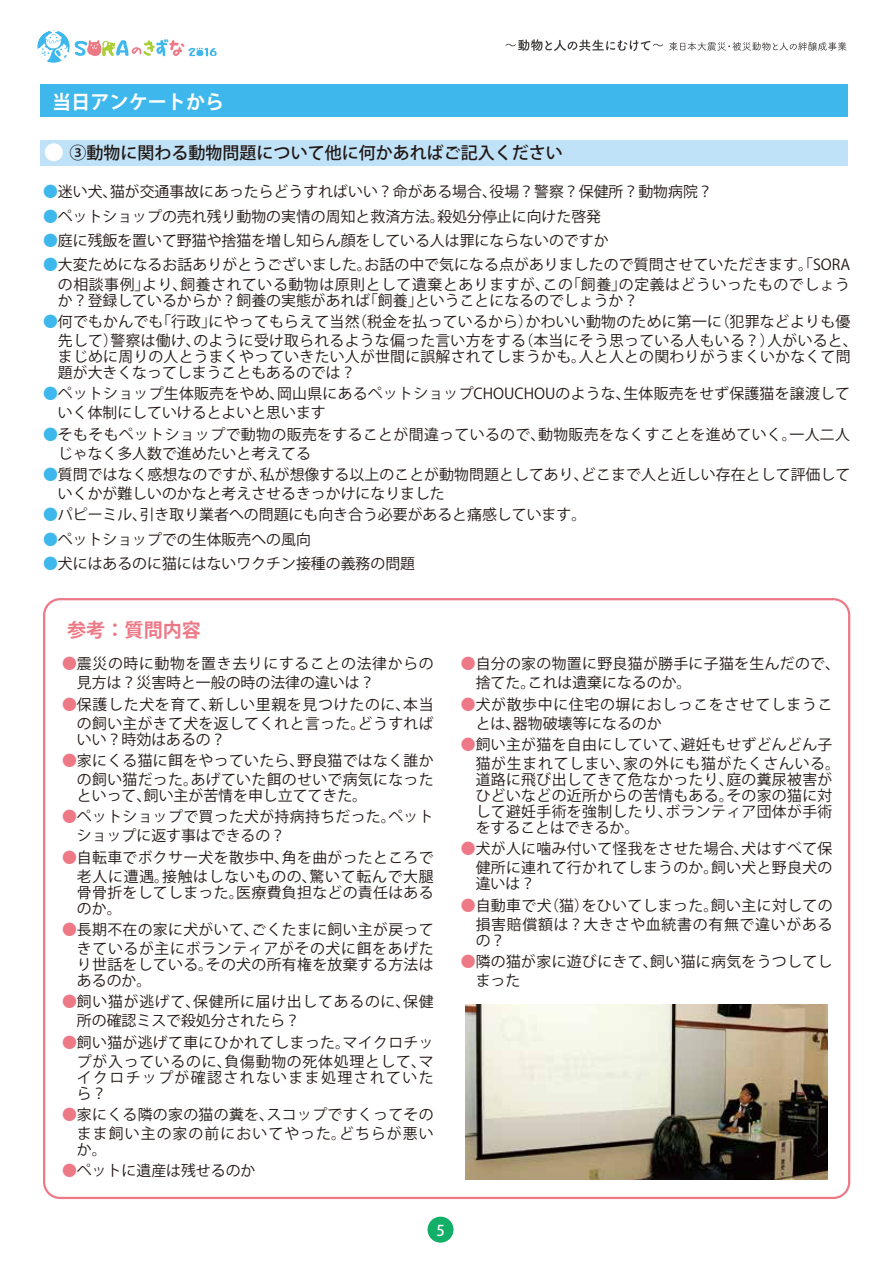
<style>
.page{position:relative;width:893px;height:1263px;background:#fff}
.page>*{position:absolute;margin:0;border:0;box-sizing:border-box;transform-origin:0 0}
.t1{font:700 19.2px "Koz Go Pr 6 N";color:#fff}
.t2{font:700 19.2px "Koz Go Pr 6 N";color:#ed7987}
.t3{font:500 16.95px "Koz Go Pr 6 N";color:#221815}
.t4{font:14.85px/19.2px "Koz Go Pr 6 N";letter-spacing:.02em;color:#221815}
.t5{font:14.85px "Koz Go Pr 6 N";color:#221815}
.t6{font:14.85px/19.2px "Koz Go Pr 6 N";letter-spacing:.045em;color:#221815}
.t7{font:14.85px/19.2px "Koz Go Pr 6 N";letter-spacing:.05em;color:#221815}
.t8{font:14.85px/15.9px "Koz Go Pr 6 N";letter-spacing:.095em;color:#221815}
.t9{font:500 14.85px "Koz Go Pr 6 N";color:#fff}
.s1{color:#3eb8ec}
.s2{color:#ed7987}
</style>
<div class="page">
<div style="left:427px;top:1216px;width:27px;height:27px;background:#13ae67;border-radius:50%"></div>
<svg style="left:506px;top:39px;width:157px;height:13px"></svg>
<svg style="left:669px;top:42px;width:177px;height:9px"></svg>
<svg style="left:37px;top:30px;width:180px;height:33px"></svg>
<div style="left:40px;top:85px;width:808px;height:32px;background:#3eb8ec"></div>
<div style="left:40px;top:140px;width:808px;height:25px;background:#c0e2f8"></div>
<div style="left:45px;top:143px;width:18px;height:18px;background:#fff;border-radius:50%"></div>
<svg style="left:43px;top:598px;width:807px;height:601px"></svg>
<img style="left:466px;top:1004px;width:362px;height:175px">
<p class="t1" style="left:52px;top:91px;width:174px">当日アンケートから</p>
<p class="t3" style="left:70px;top:144px;width:495px">③動物に関わる動物問題について他に何かあればご記入ください</p>
<p class="t5" style="left:43px;top:183px;width:671px"><span class="s1">●</span>迷い犬、猫が交通事故にあったらどうすればいい？命がある場合、役場？警察？保健所？動物病院？</p>
<p class="t5" style="left:43px;top:208px;width:560px"><span class="s1">●</span>ペットショップの売れ残り動物の実情の周知と救済方法。殺処分停止に向けた啓発</p>
<p class="t5" style="left:43px;top:232px;width:567px"><span class="s1">●</span>庭に残飯を置いて野猫や捨猫を増し知らん顔をしている人は罪にならないのですか</p>
<p class="t4" style="left:43px;top:256px;width:809px;text-align:right"><span class="s1">●</span>大変ためになるお話ありがとうございました。お話の中で気になる点がありましたので質問させていただきます。「SORAの相談事例」より、飼養されている動物は原則として遺棄とありますが、この「飼養」の定義はどういったものでしょう</p>
<p class="t5" style="left:58px;top:292px;width:582px">か？登録しているからか？飼養の実態があれば「飼養」ということになるのでしょうか？</p>
<p class="t4" style="left:58px;top:312px;width:801px;text-indent:-15px"><span class="s1">●</span>何でもかんでも「行政」にやってもらえて当然（税金を払っているから）かわいい動物のために第一に（犯罪などよりも優先して）警察は働け、のように受け取られるような偏った言い方をする（本当にそう思っている人もいる？）人がいると、</p>
<p class="t4" style="left:58px;top:349px;width:794px;line-height:15.9px">まじめに周りの人とうまくやっていきたい人が世間に誤解されてしまうかも。人と人との関わりがうまくいかなくて問題が大きくなってしまうこともあるのでは？</p>
<p class="t4" style="left:58px;top:384px;width:794px;text-indent:-15px"><span class="s1">●</span>ペットショップ生体販売をやめ、岡山県にあるペットショップCHOUCHOUのような、生体販売をせず保護猫を譲渡していく体制にしていけるとよいと思います</p>
<p class="t4" style="left:58px;top:425px;width:794px;text-indent:-15px"><span class="s1">●</span>そもそもペットショップで動物の販売をすることが間違っているので、動物販売をなくすことを進めていく。一人二人じゃなく多人数で進めたいと考えてる</p>
<p class="t4" style="left:58px;top:465px;width:794px;text-indent:-15px"><span class="s1">●</span>質問ではなく感想なのですが、私が想像する以上のことが動物問題としてあり、どこまで人と近しい存在として評価していくかが難しいのかなと考えさせるきっかけになりました</p>
<p class="t5" style="left:43px;top:506px;width:545px"><span class="s1">●</span>パピーミル、引き取り業者への問題にも向き合う必要があると痛感しています。</p>
<p class="t5" style="left:43px;top:531px;width:269px"><span class="s1">●</span>ペットショップでの生体販売への風向</p>
<p class="t5" style="left:43px;top:555px;width:374px"><span class="s1">●</span>犬にはあるのに猫にはないワクチン接種の義務の問題</p>
<p class="t2" style="left:67px;top:619px;width:135px">参考：質問内容</p>
<p class="t6" style="left:77px;top:654px;width:358px;text-indent:-15px"><span class="s2">●</span>震災の時に動物を置き去りにすることの法律からの見方は？災害時と一般の時の法律の違いは？</p>
<p class="t4" style="left:62px;top:695px;width:373px;text-align:right"><span class="s2">●</span>保護した犬を育て、新しい里親を見つけたのに、本当の飼い主がきて犬を返してくれと言った。どうすれば</p>
<p class="t5" style="left:77px;top:731px;width:150px">いい？時効はあるの？</p>
<p class="t4" style="left:62px;top:751px;width:373px;text-align:right"><span class="s2">●</span>家にくる猫に餌をやっていたら、野良猫ではなく誰かの飼い猫だった。あげていた餌のせいで病気になった</p>
<p class="t5" style="left:77px;top:787px;width:292px">といって、飼い主が苦情を申し立ててきた。</p>
<p class="t4" style="left:77px;top:808px;width:358px;text-indent:-15px"><span class="s2">●</span>ペットショップで買った犬が持病持ちだった。ペットショップに返す事はできるの？</p>
<p class="t4" style="left:62px;top:848px;width:373px;text-align:right"><span class="s2">●</span>自転車でボクサー犬を散歩中、角を曲がったところで老人に遭遇。接触はしないものの、驚いて転んで大腿</p>
<p class="t4" style="left:77px;top:885px;width:358px;line-height:15.9px">骨骨折をしてしまった。医療費負担などの責任はあるのか。</p>
<p class="t6" style="left:62px;top:920px;width:373px;text-align:right"><span class="s2">●</span>長期不在の家に犬がいて、ごくたまに飼い主が戻ってきているが主にボランティアがその犬に餌をあげた</p>
<p class="t4" style="left:77px;top:957px;width:358px;line-height:15.9px">り世話をしている。その犬の所有権を放棄する方法はあるのか。</p>
<p class="t7" style="left:77px;top:992px;width:358px;text-indent:-15px"><span class="s2">●</span>飼い猫が逃げて、保健所に届け出してあるのに、保健所の確認ミスで殺処分されたら？</p>
<p class="t4" style="left:62px;top:1033px;width:373px;text-align:right"><span class="s2">●</span>飼い猫が逃げて車にひかれてしまった。マイクロチップが入っているのに、負傷動物の死体処理として、マ</p>
<p class="t8" style="left:77px;top:1070px;width:358px">イクロチップが確認されないまま処理されていたら？</p>
<p class="t4" style="left:62px;top:1105px;width:373px;text-align:right"><span class="s2">●</span>家にくる隣の家の猫の糞を、スコップですくってそのまま飼い主の家の前においてやった。どちらが悪い</p>
<p class="t4" style="left:77px;top:1140px;width:31px">か。</p>
<p class="t5" style="left:62px;top:1162px;width:195px"><span class="s2">●</span>ペットに遺産は残せるのか</p>
<p class="t4" style="left:476px;top:654px;width:366px;text-indent:-15px"><span class="s2">●</span>自分の家の物置に野良猫が勝手に子猫を生んだので、捨てた。これは遺棄になるのか。</p>
<p class="t6" style="left:476px;top:695px;width:358px;text-indent:-15px"><span class="s2">●</span>犬が散歩中に住宅の塀におしっこをさせてしまうことは、器物破壊等になるのか</p>
<p class="t4" style="left:476px;top:735px;width:366px;text-indent:-15px"><span class="s2">●</span>飼い主が猫を自由にしていて、避妊もせずどんどん子猫が生まれてしまい、家の外にも猫がたくさんいる。</p>
<p class="t4" style="left:476px;top:772px;width:358px;line-height:15.9px;text-align:justify">道路に飛び出してきて危なかったり、庭の糞尿被害がひどいなどの近所からの苦情もある。その家の猫に対して避妊手術を強制したり、ボランティア団体が手術をすることはできるか。</p>
<p class="t4" style="left:461px;top:839px;width:373px;text-align:right"><span class="s2">●</span>犬が人に噛み付いて怪我をさせた場合、犬はすべて保健所に連れて行かれてしまうのか。飼い犬と野良犬の</p>
<p class="t4" style="left:476px;top:874px;width:61px">違いは？</p>
<p class="t7" style="left:461px;top:896px;width:373px;text-align:right"><span class="s2">●</span>自動車で犬（猫）をひいてしまった。飼い主に対しての損害賠償額は？大きさや血統書の有無で違いがある</p>
<p class="t4" style="left:476px;top:931px;width:31px">の？</p>
<p class="t4" style="left:476px;top:952px;width:358px;text-indent:-15px"><span class="s2">●</span>隣の猫が家に遊びにきて、飼い猫に病気をうつしてしまった</p>
<p class="t9" style="left:436px;top:1222px;width:10px">5</p>
</div>
